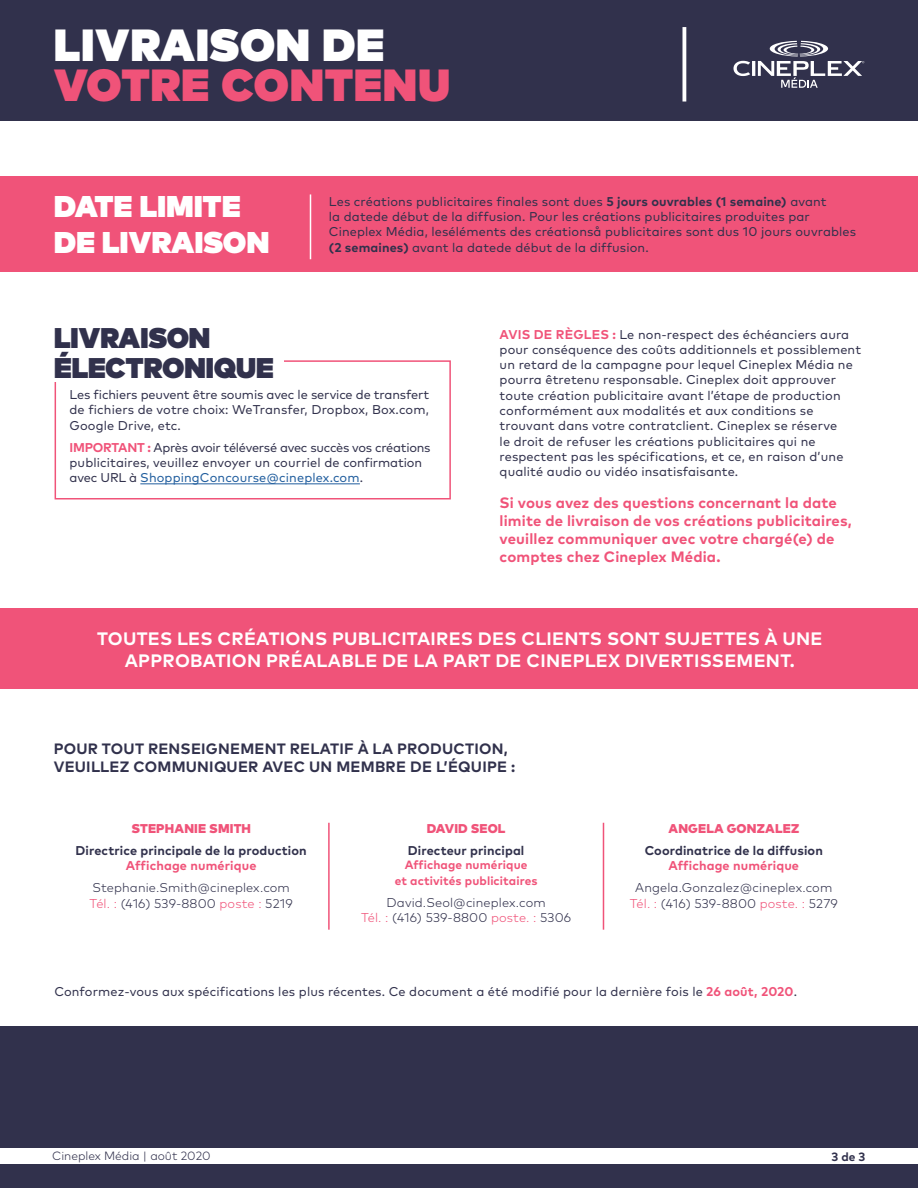
<style>
.page{position:relative;width:918px;height:1188px;background:#fff}
.page>*{position:absolute;margin:0;border:0;box-sizing:border-box;transform-origin:0 0}
.t1{font:900 45px "Mark OT";letter-spacing:.03em;color:#f05379}
.t2{font:900 45px "Mark OT";letter-spacing:.03em;color:#fff}
.t3{font:900 30px/36px "Mark OT";letter-spacing:.015em;color:#fff}
.t4{font:900 28.5px/30px "Mark OT";letter-spacing:.005em;color:#31314c}
.t5{font:700 18px/21.6px "Mark OT";letter-spacing:.015em;color:#fff;text-align:center}
.t6{font:700 15px/18px "Mark OT";letter-spacing:.01em;color:#f05379}
.t7{font:700 15px/18px "Mark OT";letter-spacing:.015em;color:#31314c}
.t8{font:12.75px/15.3px "Mark OT";letter-spacing:.01em;color:#31314c}
.t9{font:300 12.75px/15.3px "Mark OT";letter-spacing:.01em;color:#31314c;text-align:center}
.t10{font:700 12.75px "Mark OT";letter-spacing:.01em;color:#31314c}
.t11{font:900 12.75px "Mark OT";letter-spacing:.015em;color:#f05379}
.t12{font:700 12.75px "Mark OT";letter-spacing:.01em;color:#f05379}
.t13{font:700 12px/15.3px "Mark OT";letter-spacing:.01em;color:#f05379;text-align:center}
.t14{font:300 12px "Mark OT";color:#31314c}
.t15{font:700 12px "Mark OT";color:#31314c}
.s1{font-weight:700}
.s2{font-weight:700;color:#f05379}
.s3{color:#215e9e}
.s4{color:#f05379}
</style>
<div class="page">
<div style="left:0;top:0;width:918px;height:122px;background:#31314c"></div>
<svg style="left:682px;top:27px;width:4px;height:75px"></svg>
<svg style="left:733px;top:41px;width:131px;height:47px"></svg>
<hr style="left:328px;top:823px;width:2px;height:107px;background:#f05379">
<hr style="left:603px;top:823px;width:1px;height:107px;background:#f05379">
<div style="left:0;top:176px;width:918px;height:96px;background:#f05379"></div>
<hr style="left:310px;top:194px;width:1px;height:65px;background:#fff">
<hr style="left:140px;top:483px;width:220px;height:1px;background:#215e9e">
<div style="left:55px;top:360px;width:396px;height:140px;border:2px solid #f05379"></div>
<div style="left:54px;top:324px;width:230px;height:57px;background:#fff"></div>
<div style="left:0;top:1026px;width:918px;height:122px;background:#31314c"></div>
<div style="left:0;top:1164px;width:918px;height:24px;background:#31314c"></div>
<div style="left:0;top:608px;width:918px;height:81px;background:#f05379"></div>
<h1 class="t2" style="left:54px;top:14px;width:332px">LIVRAISON DE</h1>
<h1 class="t1" style="left:54px;top:55px;width:397px">VOTRE CONTENU</h1>
<h2 class="t3" style="left:54px;top:187px;width:217px">DATE LIMITE<br>DE LIVRAISON</h2>
<p class="t8" style="left:329px;top:193px;width:529px">Les créations publicitaires finales sont dues <span class="s1">5 jours ouvrables (1 semaine)</span> avant<br>la datede début de la diffusion. Pour les créations publicitaires produites par Cineplex Média, leséléments des créationså publicitaires sont dus 10 jours ouvrables <span class="s1">(2 semaines)</span> avant la datede début de la diffusion.</p>
<h3 class="t4" style="left:54px;top:322px;width:221px">LIVRAISON<br>ÉLECTRONIQUE</h3>
<p class="t8" style="left:500px;top:326px;width:363px"><span class="s2">AVIS DE RÈGLES :</span> Le non-respect des échéanciers aura pour conséquence des coûts additionnels et possiblement un retard de la campagne pour lequel Cineplex Média ne pourra êtretenu responsable. Cineplex doit approuver toute création publicitaire avant l’étape de production conformément aux modalités et aux conditions se trouvant dans votre contratclient. Cineplex se réserve<br>le droit de refuser les créations publicitaires qui ne respectent pas les spécifications, et ce, en raison d’une qualité audio ou vidéo insatisfaisante.</p>
<p class="t6" style="left:500px;top:493px;width:354px">Si vous avez des questions concernant la date limite de livraison de vos créations publicitaires, veuillez communiquer avec votre chargé(e) de comptes chez Cineplex Média.</p>
<p class="t8" style="left:70px;top:387px;width:361px;text-align:justify">Les fichiers peuvent être soumis avec le service de transfert de fichiers de votre choix: WeTransfer, Dropbox, Box.com, Google Drive, etc.</p>
<p class="t8" style="left:70px;top:439px;width:362px"><span class="s2">IMPORTANT :</span> Après avoir téléversé avec succès vos créations publicitaires, veuillez envoyer un courriel de confirmation avec URL à <span class="s3">ShoppingConcourse@cineplex.com</span>.</p>
<h3 class="t5" style="left:97px;top:627px;width:727px">TOUTES LES CRÉATIONS PUBLICITAIRES DES CLIENTS SONT SUJETTES À UNE<br>APPROBATION PRÉALABLE DE LA PART DE CINEPLEX DIVERTISSEMENT.</h3>
<p class="t7" style="left:54px;top:740px;width:463px">POUR TOUT RENSEIGNEMENT RELATIF À LA PRODUCTION,<br>VEUILLEZ COMMUNIQUER AVEC UN MEMBRE DE L’ÉQUIPE :</p>
<p class="t11" style="left:131px;top:820px;width:121px">STEPHANIE SMITH</p>
<p class="t10" style="left:76px;top:842px;width:233px">Directrice principale de la production</p>
<p class="t12" style="left:126px;top:857px;width:132px">Affichage numérique</p>
<p class="t9" style="left:90px;top:880px;width:205px;text-align:left">Stephanie.Smith@cineplex.com<br><span class="s4">Tél. :</span> (416) 539-8800 <span class="s4">poste :</span> 5219</p>
<p class="t11" style="left:427px;top:820px;width:80px">DAVID SEOL</p>
<p class="t10" style="left:408px;top:842px;width:118px">Directeur principal</p>
<p class="t13" style="left:395px;top:857px;width:144px">Affichage numérique<br>et activités publicitaires</p>
<p class="t9" style="left:361px;top:894px;width:212px">David.Seol@cineplex.com<br><span class="s4">Tél. :</span> (416) 539-8800 <span class="s4">poste. :</span> 5306</p>
<p class="t11" style="left:668px;top:820px;width:132px">ANGELA GONZALEZ</p>
<p class="t10" style="left:645px;top:842px;width:180px">Coordinatrice de la diffusion</p>
<p class="t12" style="left:669px;top:857px;width:132px">Affichage numérique</p>
<p class="t9" style="left:630px;top:880px;width:209px">Angela.Gonzalez@cineplex.com<br><span class="s4">Tél. :</span> (416) 539-8800 <span class="s4">poste. :</span> 5279</p>
<p class="t8" style="left:54px;top:983px;width:744px">Conformez-vous aux spécifications les plus récentes. Ce document a été modifié pour la dernière fois le <span class="s2">26 août, 2020</span>.</p>
<p class="t14" style="left:52px;top:1148px;width:160px">Cineplex Média | août 2020</p>
<p class="t15" style="left:832px;top:1149px;width:35px">3 de 3</p>
</div>
